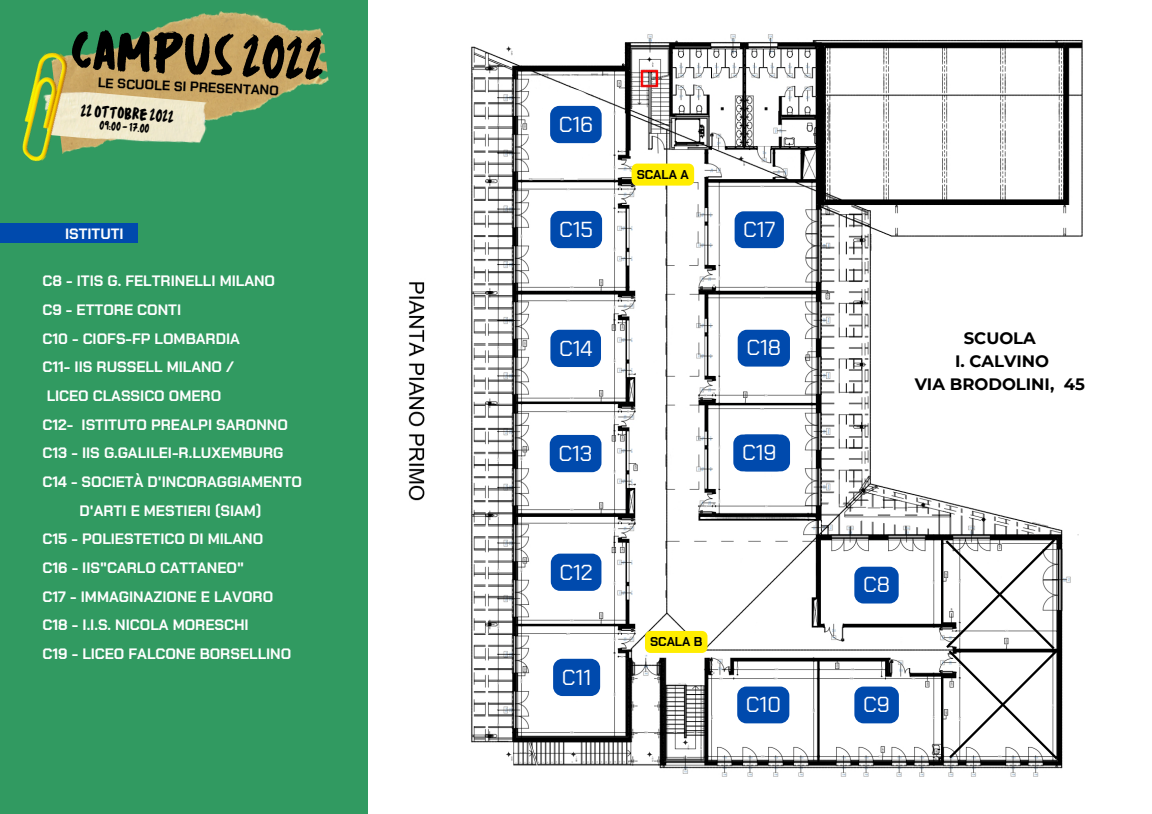
<style>
.page{position:relative;width:1152px;height:814px;background:#fff}
.page>*{position:absolute;margin:0;border:0;box-sizing:border-box;transform-origin:0 0}
.t1{font:54.45px "TC October Regular";color:#000}
.t2{font:21.75px "Chakra Petch";color:#fff}
.t3{font:700 16.5px/23.1px "Montserrat";color:#000;text-align:center}
.t4{font:15.9px "TC October Regular";color:#000}
.t5{font:700 15.08px "Chakra Petch";color:#fefefe}
.t6{font:700 15px "Chakra Petch";color:#fefefe}
.t7{font:700 13.65px "Chakra Petch";color:#000}
.t8{font:700 12.83px "Chakra Petch";color:#000}
.t9{font:11.25px "TC October Regular";color:#000}
</style>
<div class="page">
<img style="left:367px;top:0;width:716px;height:814px">
<div style="left:0;top:0;width:367px;height:814px;background:#319a61"></div>
<img style="left:104px;top:11px;width:225px;height:110px">
<img style="left:104px;top:88px;width:105px;height:55px">
<img style="left:22px;top:49px;width:82px;height:113px">
<div style="left:0;top:223px;width:138px;height:19px;background:#004aad"></div>
<svg style="left:632px;top:164px;width:62px;height:22px"></svg>
<svg style="left:645px;top:631px;width:62px;height:22px"></svg>
<svg style="left:550px;top:106px;width:52px;height:37px;background:#0b52b0"></svg>
<div style="left:550px;top:211px;width:52px;height:37px;background:#004aad"></div>
<div style="left:550px;top:330px;width:51px;height:37px;background:#004aad"></div>
<div style="left:550px;top:435px;width:51px;height:37px;background:#004aad"></div>
<div style="left:551px;top:554px;width:50px;height:37px;background:#004aad"></div>
<div style="left:553px;top:659px;width:47px;height:37px;background:#004aad"></div>
<div style="left:737px;top:687px;width:52px;height:36px;background:#004aad;border-radius:9px"></div>
<div style="left:854px;top:687px;width:45px;height:36px;background:#004aad;border-radius:9px"></div>
<div style="left:854px;top:567px;width:45px;height:36px;background:#004aad;border-radius:9px"></div>
<svg style="left:943px;top:537px;width:118px;height:225px"></svg>
<div style="left:738px;top:435px;width:52px;height:36px;background:#004aad;border-radius:9px"></div>
<div style="left:738px;top:330px;width:52px;height:37px;background:#004aad;border-radius:9px"></div>
<div style="left:733px;top:435px;width:53px;height:36px;background:#004aad;border-radius:9px"></div>
<div style="left:735px;top:211px;width:49px;height:37px;background:#004aad;border-radius:9px"></div>
<h1 class="t1" style="left:72px;top:9px;width:255px;rotate:2deg">CAMPUS 2022</h1>
<p class="t7" style="left:98px;top:73px;width:183px;rotate:3deg">LE SCUOLE SI PRESENTANO</p>
<p class="t4" style="left:82px;top:98px;width:95px;rotate:4deg">22 ottobre 2022</p>
<p class="t9" style="left:100px;top:117px;width:52px;rotate:4deg">09:00 - 17.00</p>
<h2 class="t2" style="left:559px;top:111px;width:36px">C16</h2>
<p class="t8" style="left:637px;top:166px;width:54px">SCALA A</p>
<p class="t6" style="left:65px;top:224px;width:60px">ISTITUTI</p>
<h2 class="t2" style="left:743px;top:215px;width:34px">C17</h2>
<h2 class="t2" style="left:559px;top:216px;width:36px">C15</h2>
<p class="t5" style="left:43px;top:271px;width:234px">C8 - ITIS G. FELTRINELLI MILANO</p>
<p class="t5" style="left:43px;top:300px;width:140px">C9 - ETTORE CONTI</p>
<p class="t5" style="left:43px;top:329px;width:199px">C10 - CIOFS-FP LOMBARDIA</p>
<p class="t5" style="left:43px;top:357px;width:193px">C11- IIS RUSSELL MILANO /</p>
<p class="t5" style="left:47px;top:386px;width:176px">LICEO CLASSICO OMERO</p>
<p class="t5" style="left:43px;top:415px;width:247px">C12- ISTITUTO PREALPI SARONNO</p>
<p class="t5" style="left:43px;top:443px;width:242px">C13 - IIS G.GALILEI-R.LUXEMBURG</p>
<p class="t5" style="left:43px;top:472px;width:261px">C14 - SOCIETÀ D'INCORAGGIAMENTO</p>
<p class="t5" style="left:79px;top:501px;width:183px">D'ARTI E MESTIERI (SIAM)</p>
<p class="t5" style="left:43px;top:529px;width:222px">C15 - POLIESTETICO DI MILANO</p>
<p class="t5" style="left:43px;top:558px;width:203px">C16 - IIS"CARLO CATTANEO"</p>
<p class="t5" style="left:43px;top:587px;width:232px">C17 - IMMAGINAZIONE E LAVORO</p>
<p class="t5" style="left:43px;top:615px;width:208px">C18 - I.I.S. NICOLA MORESCHI</p>
<p class="t5" style="left:43px;top:644px;width:250px">C19 - LICEO FALCONE BORSELLINO</p>
<h2 class="t2" style="left:559px;top:334px;width:35px">C14</h2>
<h2 class="t2" style="left:559px;top:440px;width:36px">C13</h2>
<h2 class="t2" style="left:559px;top:558px;width:35px">C12</h2>
<h2 class="t2" style="left:562px;top:663px;width:31px">C11</h2>
<h2 class="t2" style="left:746px;top:334px;width:36px">C18</h2>
<h2 class="t2" style="left:742px;top:439px;width:36px">C19</h2>
<h2 class="t2" style="left:746px;top:439px;width:36px">C19</h2>
<p class="t8" style="left:650px;top:634px;width:54px">SCALA B</p>
<h2 class="t2" style="left:863px;top:571px;width:29px">C8</h2>
<h2 class="t2" style="left:746px;top:691px;width:37px">C10</h2>
<h2 class="t2" style="left:863px;top:691px;width:28px">C9</h2>
<p class="t3" style="left:915px;top:326px;width:172px">SCUOLA<br>I. CALVINO<br>VIA BRODOLINI, 45</p>
</div>
